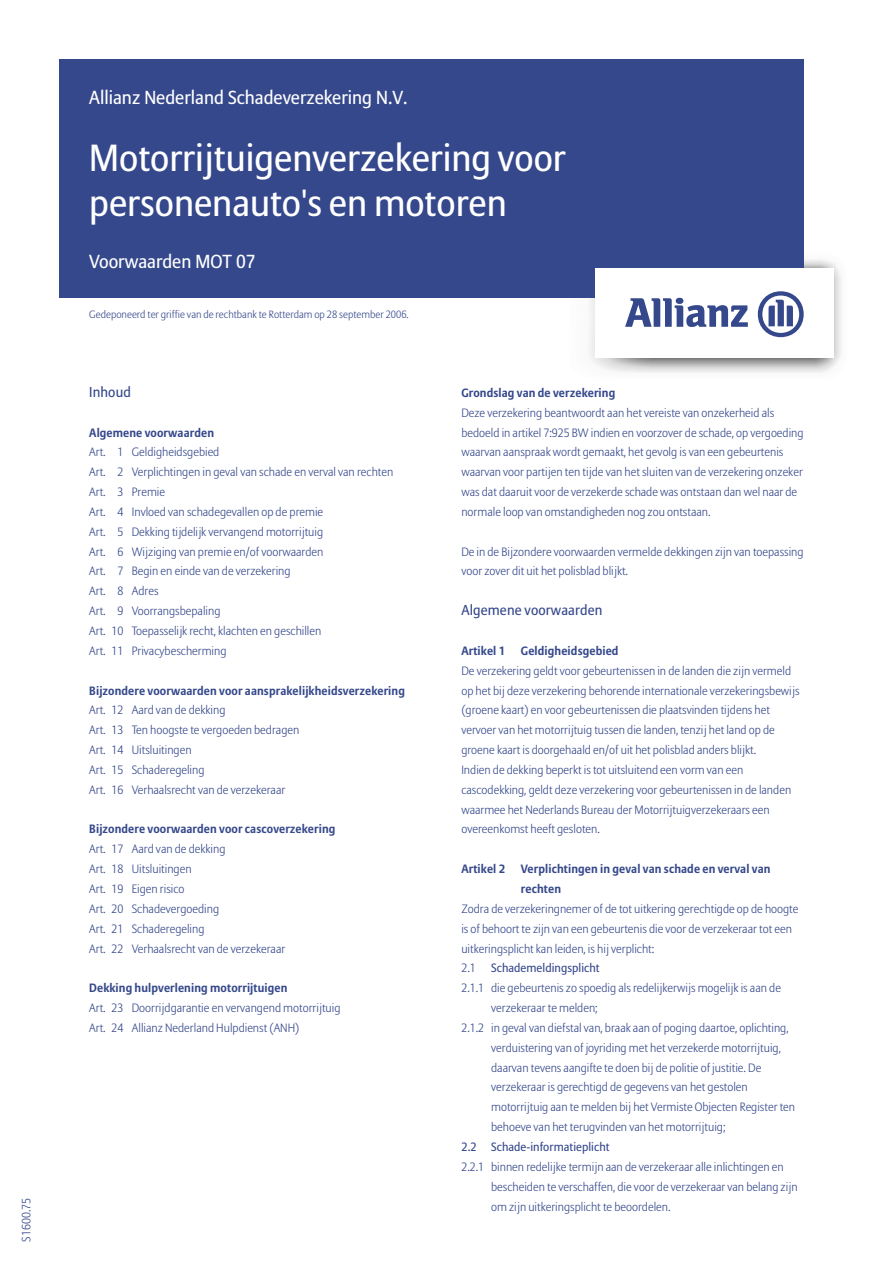
<style>
.page{position:relative;width:893px;height:1263px;background:#fff}
.page>*{position:absolute;margin:0;border:0;box-sizing:border-box;transform-origin:0 0}
.t1{font:37.5px/45px "Allianz Sans";color:#fff}
.t2{font:18.75px "Allianz Sans";color:#fff}
.t3{font:14.25px "Allianz Sans";letter-spacing:.01em;color:#35488b}
.t4{font:300 12px/19.8px "Allianz Sans";color:#35488b}
.t5{font:700 12px/19.8px "Allianz Sans";letter-spacing:.01em;color:#35488b}
.t6{font:12px "Allianz Sans";letter-spacing:.005em;color:#35488b}
.t7{font:300 10.5px "Allianz Sans";color:#35488b}
</style>
<div class="page">
<div style="left:60px;top:60px;width:744px;height:238px;background:#35488b"></div>
<svg style="left:589px;top:260px;width:252px;height:113px"></svg>
<p class="t4" style="left:16px;top:1242px;width:45px;rotate:-90deg">S1600.75</p>
<h2 class="t2" style="left:89px;top:86px;width:320px">Allianz Nederland Schadeverzekering N.V.</h2>
<h1 class="t1" style="left:89px;top:134px;width:478px">Motorrijtuigenverzekering voor personenauto's en motoren</h1>
<h2 class="t2" style="left:89px;top:250px;width:168px">Voorwaarden MOT 07</h2>
<p class="t7" style="left:89px;top:307px;width:321px">Gedeponeerd ter griffie van de rechtbank te Rotterdam op 28 september 2006.</p>
<p class="t3" style="left:89px;top:383px;width:43px">Inhoud</p>
<p class="t5" style="left:89px;top:422px;width:126px">Algemene voorwaarden</p>
<p class="t4" style="left:89px;top:442px;width:306px">Art. 1 Geldigheidsgebied<br>Art. 2 Verplichtingen in geval van schade en verval van rechten Art. 3 Premie<br>Art. 4 Invloed van schadegevallen op de premie<br>Art. 5 Dekking tijdelijk vervangend motorrijtuig<br>Art. 6 Wijziging van premie en/of voorwaarden<br>Art. 7 Begin en einde van de verzekering<br>Art. 8 Adres<br>Art. 9 Voorrangsbepaling<br>Art. 10 Toepasselijk recht, klachten en geschillen<br>Art. 11 Privacybescherming</p>
<p class="t5" style="left:89px;top:680px;width:317px">Bijzondere voorwaarden voor aansprakelijkheidsverzekering</p>
<p class="t4" style="left:89px;top:700px;width:212px">Art. 12 Aard van de dekking<br>Art. 13 Ten hoogste te vergoeden bedragen<br>Art. 14 Uitsluitingen<br>Art. 15 Schaderegeling<br>Art. 16 Verhaalsrecht van de verzekeraar</p>
<p class="t5" style="left:89px;top:819px;width:248px">Bijzondere voorwaarden voor cascoverzekering</p>
<p class="t4" style="left:89px;top:839px;width:197px">Art. 17 Aard van de dekking<br>Art. 18 Uitsluitingen<br>Art. 19 Eigen risico<br>Art. 20 Schadevergoeding<br>Art. 21 Schaderegeling<br>Art. 22 Verhaalsrecht van de verzekeraar</p>
<p class="t5" style="left:89px;top:978px;width:200px">Dekking hulpverlening motorrijtuigen</p>
<p class="t4" style="left:89px;top:998px;width:253px">Art. 23 Doorrijdgarantie en vervangend motorrijtuig<br>Art. 24 Allianz Nederland Hulpdienst (ANH)</p>
<p class="t5" style="left:461px;top:383px;width:155px">Grondslag van de verzekering</p>
<p class="t4" style="left:461px;top:402px;width:344px">Deze verzekering beantwoordt aan het vereiste van onzekerheid als bedoeld in artikel 7:925 BW indien en voorzover de schade, op vergoeding waarvan aanspraak wordt gemaakt, het gevolg is van een gebeurtenis waarvan voor partijen ten tijde van het sluiten van de verzekering onzeker was dat daaruit voor de verzekerde schade was ontstaan dan wel naar de normale loop van omstandigheden nog zou ontstaan.</p>
<p class="t4" style="left:461px;top:541px;width:344px">De in de Bijzondere voorwaarden vermelde dekkingen zijn van toepassing voor zover dit uit het polisblad blijkt.</p>
<p class="t3" style="left:461px;top:601px;width:143px">Algemene voorwaarden</p>
<p class="t5" style="left:461px;top:641px;width:46px">Artikel 1</p>
<p class="t5" style="left:521px;top:641px;width:99px">Geldigheidsgebied</p>
<p class="t4" style="left:461px;top:660px;width:340px">De verzekering geldt voor gebeurtenissen in de landen die zijn vermeld op het bij deze verzekering behorende internationale verzekeringsbewijs (groene kaart) en voor gebeurtenissen die plaatsvinden tijdens het vervoer van het motorrijtuig tussen die landen, tenzij het land op de groene kaart is doorgehaald en/of uit het polisblad anders blijkt.<br>Indien de dekking beperkt is tot uitsluitend een vorm van een cascodekking, geldt deze verzekering voor gebeurtenissen in de landen waarmee het Nederlands Bureau der Motorrijtuigverzekeraars een overeenkomst heeft gesloten.</p>
<p class="t5" style="left:461px;top:859px;width:46px">Artikel 2</p>
<p class="t5" style="left:521px;top:859px;width:251px">Verplichtingen in geval van schade en verval van rechten</p>
<p class="t4" style="left:461px;top:898px;width:339px">Zodra de verzekeringnemer of de tot uitkering gerechtigde op de hoogte is of behoort te zijn van een gebeurtenis die voor de verzekeraar tot een uitkeringsplicht kan leiden, is hij verplicht:<br>2.1</p>
<p class="t6" style="left:491px;top:961px;width:110px">Schademeldingsplicht</p>
<p class="t4" style="left:461px;top:978px;width:321px">2.1.1 die gebeurtenis zo spoedig als redelijkerwijs mogelijk is aan de</p>
<p class="t4" style="left:491px;top:998px;width:108px">verzekeraar te melden;</p>
<p class="t4" style="left:461px;top:1018px;width:329px">2.1.2 in geval van diefstal van, braak aan of poging daartoe, oplichting,</p>
<p class="t4" style="left:491px;top:1037px;width:291px">verduistering van of joyriding met het verzekerde motorrijtuig,</p>
<p class="t4" style="left:491px;top:1057px;width:272px">daarvan tevens aangifte te doen bij de politie of justitie. De</p>
<p class="t4" style="left:491px;top:1077px;width:258px">verzekeraar is gerechtigd de gegevens van het gestolen</p>
<p class="t4" style="left:491px;top:1097px;width:306px">motorrijtuig aan te melden bij het Vermiste Objecten Register ten</p>
<p class="t4" style="left:491px;top:1117px;width:236px">behoeve van het terugvinden van het motorrijtuig;</p>
<p class="t6" style="left:461px;top:1139px;width:150px">2.2 Schade-informatieplicht</p>
<p class="t4" style="left:491px;top:1156px;width:308px;text-indent:-30px">2.2.1 binnen redelijke termijn aan de verzekeraar alle inlichtingen en bescheiden te verschaffen, die voor de verzekeraar van belang zijn om zijn uitkeringsplicht te beoordelen.</p>
</div>
